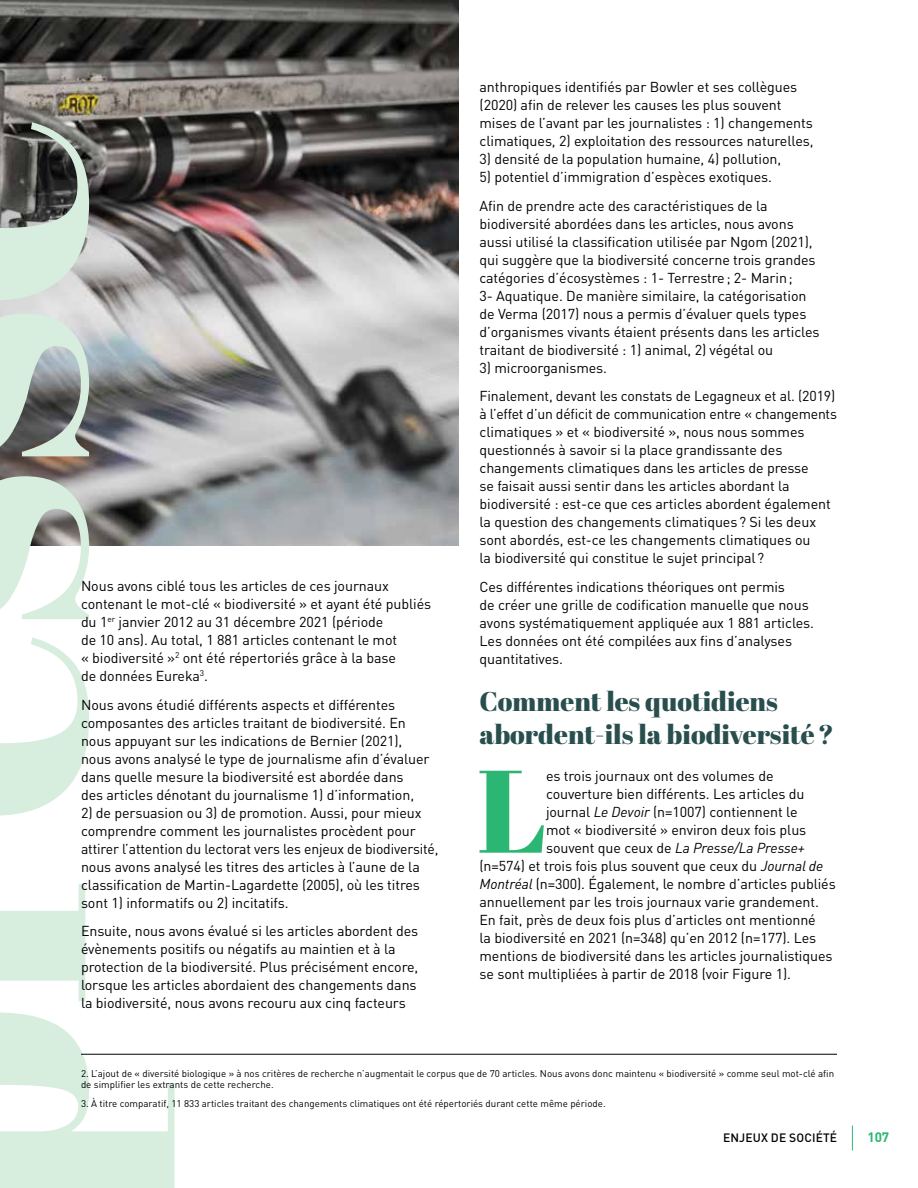
<style>
.page{position:relative;width:918px;height:1188px;background:#fff}
.page>*{position:absolute;margin:0;border:0;box-sizing:border-box;transform-origin:0 0}
.t1{font:117.15px "Abril Fatface";color:#2bb673}
.t2{font:27px/33px "Abril Fatface";color:#284e4d}
.t3{font:14.25px/18px "DIN Pro";letter-spacing:-.005em;color:#000}
.t4{font:italic 14.25px "DIN Pro";letter-spacing:-.005em;color:#000}
.t5{font:700 13.5px "DIN Pro";color:#2bb673}
.t6{font:500 12px "DIN Pro";letter-spacing:.015em;color:#000}
.t7{font:9.75px/11.7px "DIN Pro";color:#000}
.s1{font-style:italic}
.s2{font-style:normal}
</style>
<div class="page">
<img style="left:0;top:0;width:459px;height:545px">
<svg style="left:0;top:120px;width:175px;height:1068px"></svg>
<hr style="left:81px;top:1054px;width:756px;height:1px;background:#000">
<svg style="left:852px;top:1126px;width:1px;height:24px"></svg>
<p class="t3" style="left:81px;top:576px;width:352px">Nous avons ciblé tous les articles de ces journaux contenant le mot-clé « biodiversité » et ayant été publiés du 1<sup>er</sup> janvier 2012 au 31 décembre 2021 (période<br>de 10 ans). Au total, 1 881 articles contenant le mot<br>« biodiversité »<sup>2</sup> ont été répertoriés grâce à la base<br>de données Eureka<sup>3</sup>.</p>
<p class="t3" style="left:81px;top:695px;width:350px">Nous avons étudié différents aspects et différentes composantes des articles traitant de biodiversité. En nous appuyant sur les indications de Bernier (2021), nous avons analysé le type de journalisme afin d’évaluer dans quelle mesure la biodiversité est abordée dans<br>des articles dénotant du journalisme 1) d’information,</p>
<p class="t3" style="left:81px;top:803px;width:359px">2) de persuasion ou 3) de promotion. Aussi, pour mieux comprendre comment les journalistes procèdent pour attirer l’attention du lectorat vers les enjeux de biodiversité, nous avons analysé les titres des articles à l’aune de la classification de Martin-Lagardette (2005), où les titres sont 1) informatifs ou 2) incitatifs.</p>
<p class="t3" style="left:81px;top:922px;width:339px">Ensuite, nous avons évalué si les articles abordent des évènements positifs ou négatifs au maintien et à la protection de la biodiversité. Plus précisément encore, lorsque les articles abordaient des changements dans la biodiversité, nous avons recouru aux cinq facteurs</p>
<p class="t3" style="left:480px;top:77px;width:336px">anthropiques identifiés par Bowler et ses collègues (2020) afin de relever les causes les plus souvent mises de l’avant par les journalistes : 1) changements climatiques, 2) exploitation des ressources naturelles,</p>
<p class="t3" style="left:480px;top:149px;width:303px">3) densité de la population humaine, 4) pollution,</p>
<p class="t3" style="left:480px;top:162px;width:294px;line-height:28.8px">5) potentiel d’immigration d’espèces exotiques.<br>Afin de prendre acte des caractéristiques de la</p>
<p class="t3" style="left:480px;top:214px;width:342px">biodiversité abordées dans les articles, nous avons aussi utilisé la classification utilisée par Ngom (2021), qui suggère que la biodiversité concerne trois grandes catégories d’écosystèmes : 1- Terrestre; 2- Marin;<br>3- Aquatique. De manière similaire, la catégorisation de Verma (2017) nous a permis d’évaluer quels types d’organismes vivants étaient présents dans les articles traitant de biodiversité : 1) animal, 2) végétal ou</p>
<p class="t3" style="left:480px;top:353px;width:357px;line-height:28.8px">3) microorganismes.<br>Finalement, devant les constats de Legagneux et al. (2019)</p>
<p class="t3" style="left:480px;top:405px;width:359px">à l’effet d’un déficit de communication entre « changements climatiques » et « biodiversité », nous nous sommes questionnés à savoir si la place grandissante des changements climatiques dans les articles de presse<br>se faisait aussi sentir dans les articles abordant la biodiversité : est-ce que ces articles abordent également la question des changements climatiques? Si les deux sont abordés, est-ce les changements climatiques ou<br>la biodiversité qui constitue le sujet principal?</p>
<p class="t3" style="left:480px;top:578px;width:336px">Ces différentes indications théoriques ont permis<br>de créer une grille de codification manuelle que nous avons systématiquement appliquée aux 1 881 articles.<br>Les données ont été compilées aux fins d’analyses quantitatives.</p>
<h2 class="t2" style="left:480px;top:685px;width:356px">Comment les quotidiens abordent-ils la biodiversité?</h2>
<h1 class="t1" style="left:477px;top:729px;width:71px">L</h1>
<p class="t3" style="left:546px;top:766px;width:229px">es trois journaux ont des volumes de</p>
<p class="t3" style="left:546px;top:784px;width:260px">couverture bien différents. Les articles du</p>
<p class="t3" style="left:546px;top:802px;width:253px">journal <span class="s1">Le Devoir</span> (n=1007) contiennent le</p>
<p class="t3" style="left:546px;top:820px;width:262px">mot « biodiversité » environ deux fois plus</p>
<p class="t4" style="left:546px;top:836px;width:260px"><span class="s2">souvent que ceux de</span> La Presse/La Presse+</p>
<p class="t3" style="left:480px;top:856px;width:345px">(n=574) et trois fois plus souvent que ceux du <span class="s1">Journal de</span></p>
<p class="t3" style="left:480px;top:874px;width:358px"><span class="s1">Montréal</span> (n=300). Également, le nombre d’articles publiés</p>
<p class="t3" style="left:480px;top:892px;width:341px">annuellement par les trois journaux varie grandement.</p>
<p class="t3" style="left:480px;top:910px;width:338px">En fait, près de deux fois plus d’articles ont mentionné</p>
<p class="t3" style="left:480px;top:928px;width:338px">la biodiversité en 2021 (n=348) qu’en 2012 (n=177). Les</p>
<p class="t3" style="left:480px;top:946px;width:355px">mentions de biodiversité dans les articles journalistiques</p>
<p class="t3" style="left:480px;top:964px;width:313px">se sont multipliées à partir de 2018 (voir Figure 1).</p>
<p class="t7" style="left:81px;top:1067px;width:755px">2. L’ajout de « diversité biologique » à nos critères de recherche n’augmentait le corpus que de 70 articles. Nous avons donc maintenu « biodiversité » comme seul mot-clé afin de simplifier les extrants de cette recherche.</p>
<p class="t7" style="left:81px;top:1097px;width:526px">3. À titre comparatif, 11 833 articles traitant des changements climatiques ont été répertoriés durant cette même période.</p>
<p class="t6" style="left:723px;top:1128px;width:116px">ENJEUX DE SOCIÉTÉ</p>
<p class="t5" style="left:867px;top:1126px;width:23px">107</p>
</div>
